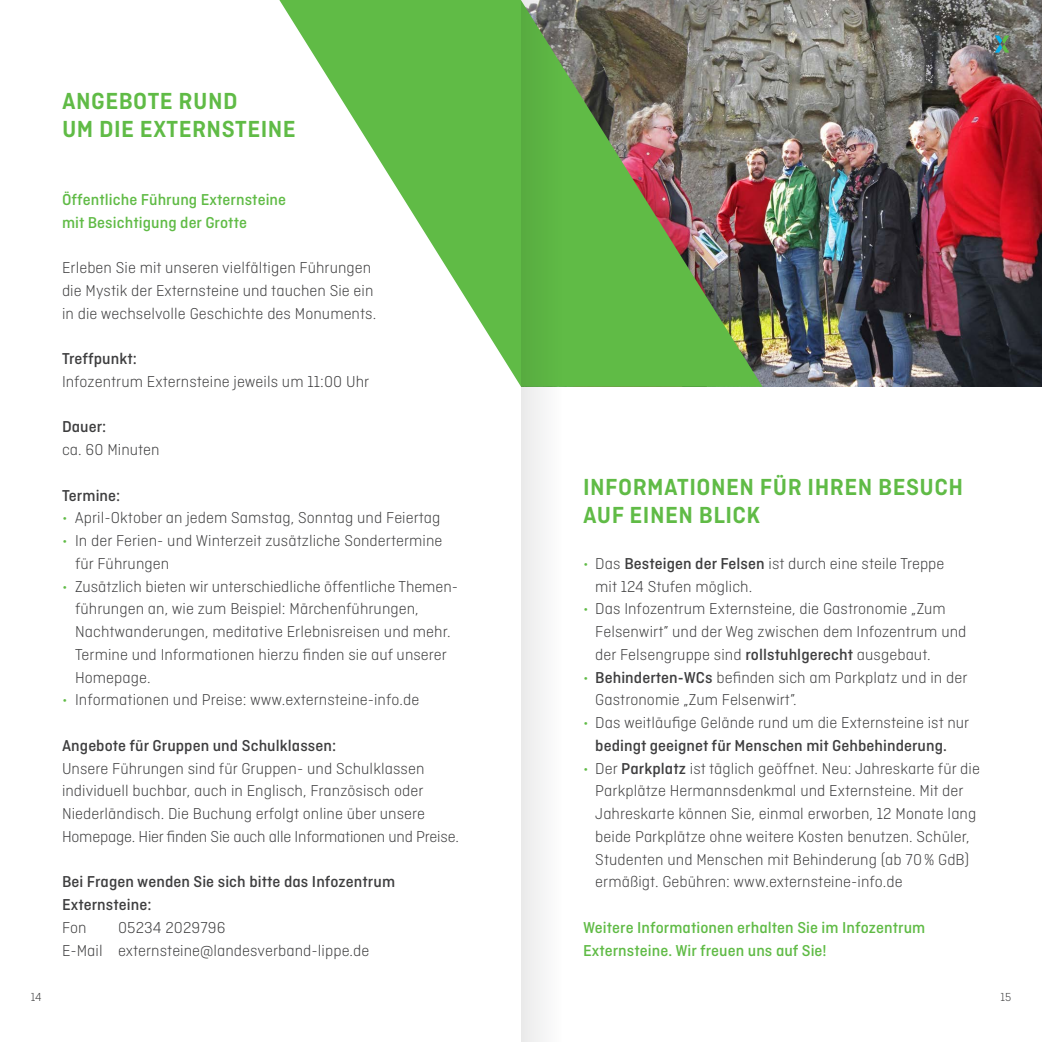
<style>
.page{position:relative;width:1042px;height:1042px;background:#fff}
.page>*{position:absolute;margin:0;border:0;box-sizing:border-box;transform-origin:0 0}
.t1{font:600 24.5px "Ciutadella";letter-spacing:.02em;color:#60bb46}
.t2{font:300 16.62px/22.8px "Ciutadella";letter-spacing:.005em;color:#3e3e3f}
.t3{font:500 16.62px "Ciutadella";letter-spacing:.005em;color:#60bb46}
.t4{font:500 16.62px/22.8px "Ciutadella";letter-spacing:.005em;color:#3e3e3f}
.t5{font:300 12.25px "Ciutadella";color:#3e3e3f}
.s1{color:#60bb46}
.s2{font-weight:500}
</style>
<div class="page">
<img style="left:762px;top:0;width:280px;height:387px">
<svg style="left:279px;top:0;width:483px;height:387px;fill:#60bb46"></svg>
<svg style="left:994px;top:35px;width:15px;height:18px"></svg>
<svg style="left:521px;top:0;width:41px;height:1042px"></svg>
<p class="t1" style="left:62px;top:87px;width:177px">ANGEBOTE RUND</p>
<p class="t1" style="left:62px;top:115px;width:235px">UM DIE EXTERNSTEINE</p>
<p class="t3" style="left:62px;top:190px;width:226px">Öffentliche Führung Externsteine</p>
<p class="t3" style="left:62px;top:213px;width:186px">mit Besichtigung der Grotte</p>
<p class="t2" style="left:62px;top:256px;width:311px">Erleben Sie mit unseren vielfältigen Führungen</p>
<p class="t2" style="left:62px;top:279px;width:316px">die Mystik der Externsteine und tauchen Sie ein in die wechselvolle Geschichte des Monuments.</p>
<p class="t4" style="left:62px;top:347px;width:76px">Treffpunkt:</p>
<p class="t2" style="left:62px;top:370px;width:309px">Infozentrum Externsteine jeweils um 11:00 Uhr</p>
<p class="t4" style="left:62px;top:415px;width:46px">Dauer:</p>
<p class="t2" style="left:62px;top:438px;width:99px">ca. 60 Minuten</p>
<p class="t4" style="left:62px;top:484px;width:60px">Termine:</p>
<p class="t2" style="left:62px;top:506px;width:380px"><span class="s1">•</span> April-Oktober an jedem Samstag, Sonntag und Feiertag</p>
<p class="t2" style="left:75px;top:529px;width:369px;text-indent:-13px"><span class="s1">•</span> In der Ferien- und Winterzeit zusätzliche Sondertermine für Führungen</p>
<p class="t2" style="left:75px;top:575px;width:384px;text-indent:-13px"><span class="s1">•</span> Zusätzlich bieten wir unterschiedliche öffentliche Themen&shy;führungen an, wie zum Beispiel: Märchenführungen, Nachtwanderungen, meditative Erlebnisreisen und mehr.<br>Termine und Informationen hierzu finden sie auf unserer Homepage.</p>
<p class="t2" style="left:62px;top:688px;width:359px"><span class="s1">•</span> Informationen und Preise: www.externsteine-info.de</p>
<p class="t4" style="left:62px;top:734px;width:276px">Angebote für Gruppen und Schulklassen:</p>
<p class="t2" style="left:62px;top:757px;width:398px">Unsere Führungen sind für Gruppen- und Schulklassen individuell buchbar, auch in Englisch, Französisch oder Niederländisch. Die Buchung erfolgt online über unsere Homepage. Hier finden Sie auch alle Informationen und Preise.</p>
<p class="t4" style="left:62px;top:870px;width:334px">Bei Fragen wenden Sie sich bitte das Infozentrum<br>Externsteine:</p>
<p class="t2" style="left:62px;top:916px;width:26px">Fon</p>
<p class="t2" style="left:118px;top:916px;width:109px">05234 2029796</p>
<p class="t2" style="left:62px;top:939px;width:309px">E-Mail externsteine@landesverband-lippe.de</p>
<p class="t1" style="left:583px;top:473px;width:382px">INFORMATIONEN FÜR IHREN BESUCH</p>
<p class="t1" style="left:583px;top:501px;width:179px">AUF EINEN BLICK</p>
<p class="t2" style="left:595px;top:552px;width:351px;text-indent:-12px"><span class="s1">•</span> Das <span class="s2">Besteigen der Felsen</span> ist durch eine steile Treppe mit 124 Stufen möglich.</p>
<p class="t2" style="left:595px;top:597px;width:373px;text-indent:-12px"><span class="s1">•</span> Das Infozentrum Externsteine, die Gastronomie „Zum<br>Felsenwirt” und der Weg zwischen dem Infozentrum und der Felsengruppe sind <span class="s2">rollstuhlgerecht</span> ausgebaut.</p>
<p class="t2" style="left:595px;top:666px;width:374px;text-indent:-12px"><span class="s1">•</span> <span class="s2">Behinderten-WCs</span> befinden sich am Parkplatz und in der<br>Gastronomie „Zum Felsenwirt”.</p>
<p class="t2" style="left:595px;top:711px;width:375px;text-indent:-12px"><span class="s1">•</span> Das weitläufige Gelände rund um die Externsteine ist nur <span class="s2">bedingt geeignet für Menschen mit Gehbehinderung.</span></p>
<p class="t2" style="left:595px;top:757px;width:386px;text-indent:-12px"><span class="s1">•</span> Der <span class="s2">Parkplatz</span> ist täglich geöffnet. Neu: Jahreskarte für die Parkplätze Hermannsdenkmal und Externsteine. Mit der Jahreskarte können Sie, einmal erworben, 12 Monate lang beide Parkplätze ohne weitere Kosten benutzen. Schüler, Studenten und Menschen mit Behinderung (ab 70% GdB) ermäßigt. Gebühren: www.externsteine-info.de</p>
<p class="t3" style="left:583px;top:918px;width:344px">Weitere Informationen erhalten Sie im Infozentrum</p>
<p class="t3" style="left:583px;top:941px;width:245px">Externsteine. Wir freuen uns auf Sie!</p>
<p class="t5" style="left:31px;top:990px;width:12px">14</p>
<p class="t5" style="left:1000px;top:990px;width:12px">15</p>
</div>
